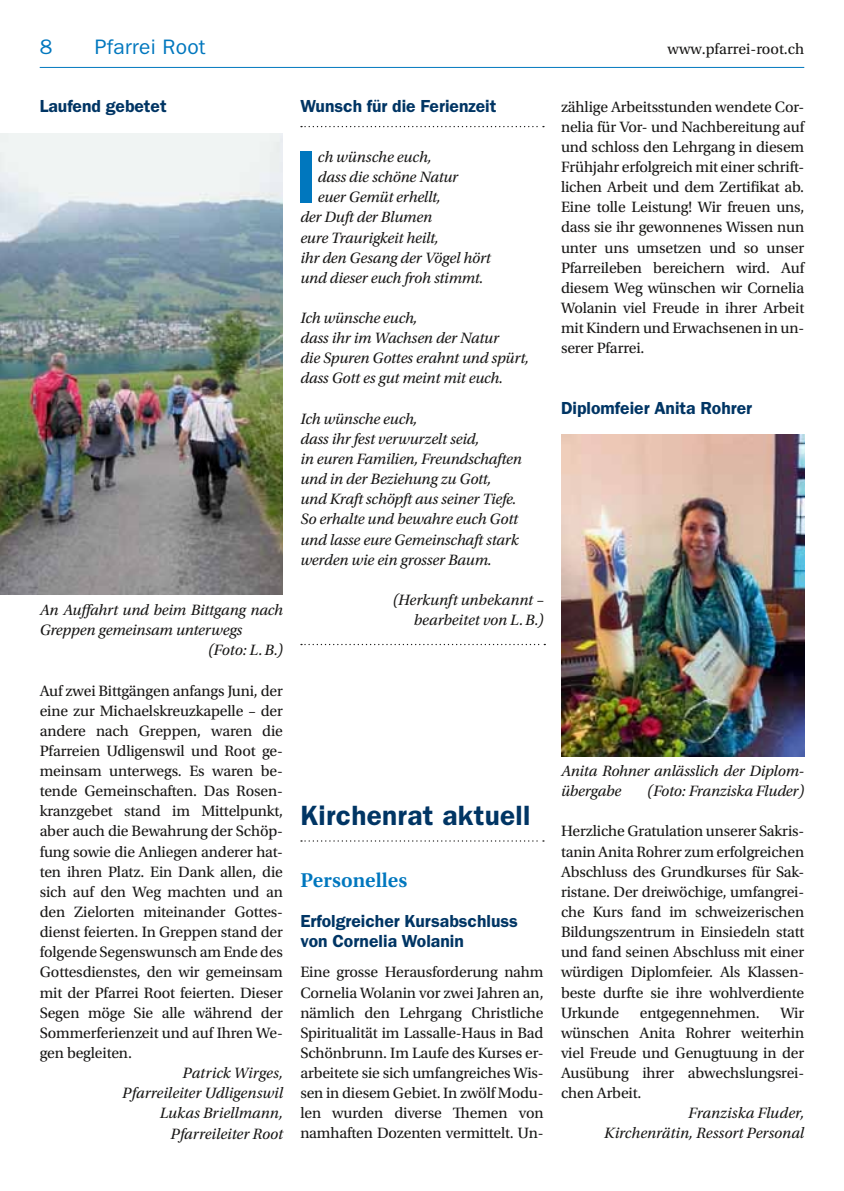
<style>
.page{position:relative;width:844px;height:1191px;background:#fff}
.page>*{position:absolute;margin:0;border:0;box-sizing:border-box;transform-origin:0 0}
.t1{font:600 74.38px "ITC Franklin Gothic Std";color:#0077be}
.t2{font:600 28px "ITC Franklin Gothic Std";letter-spacing:.01em;color:#003564}
.t3{font:21px "ITC Franklin Gothic Std";letter-spacing:.01em;color:#0077be}
.t4{font:600 21px "Utopia Std";color:#0077be}
.t5{font:600 17.5px/20.1px "ITC Franklin Gothic Std";color:#003564}
.t6{font:15.75px/20.1px "Utopia Std";letter-spacing:-.01em;color:#181716;text-align:justify}
.t7{font:italic 15.75px/20.1px "Utopia Std";letter-spacing:-.01em;color:#181716;text-align:right}
</style>
<div class="page">
<hr style="left:40px;top:67px;width:764px;height:1px;background:#0077be">
<img style="left:561px;top:434px;width:243px;height:322px">
<img style="left:0;top:134px;width:283px;height:461px">
<svg style="left:301px;top:840px;width:243px;height:1px"></svg>
<svg style="left:301px;top:126px;width:243px;height:1px"></svg>
<svg style="left:301px;top:644px;width:244px;height:1px"></svg>
<h3 class="t3" style="left:40px;top:35px;width:14px">8</h3>
<h3 class="t3" style="left:95px;top:35px;width:112px">Pfarrei Root</h3>
<p class="t6" style="left:667px;top:39px;width:138px">www.pfarrei-root.ch</p>
<p class="t5" style="left:40px;top:96px;width:128px">Laufend gebetet</p>
<p class="t7" style="left:40px;top:600px;width:245px">An Auffahrt und beim Bittgang nach</p>
<p class="t7" style="left:40px;top:620px;width:204px">Greppen gemeinsam unterwegs</p>
<p class="t7" style="left:208px;top:640px;width:76px">(Foto: L.B.)</p>
<p class="t6" style="left:40px;top:680px;width:245px">Auf zwei Bittgängen anfangs Juni, der eine zur Michaelskreuzkapelle – der andere nach Greppen, waren die Pfarreien Udligenswil und Root ge&shy;meinsam unterwegs. Es waren be&shy;tende Gemeinschaften. Das Rosen&shy;kranzgebet stand im Mittelpunkt, aber auch die Bewahrung der Schöp&shy;fung sowie die Anliegen anderer hat&shy;ten ihren Platz. Ein Dank allen, die sich auf den Weg machten und an den Zielorten miteinander Gottes&shy;dienst feierten. In Greppen stand der folgende Segenswunsch am Ende des Gottesdienstes, den wir gemeinsam mit der Pfarrei Root feierten. Dieser Segen möge Sie alle während der Sommerferienzeit und auf Ihren We&shy;gen begleiten.</p>
<p class="t7" style="left:122px;top:1063px;width:162px">Patrick Wirges,<br>Pfarreileiter Udligenswil<br>Lukas Briellmann,<br>Pfarreileiter Root</p>
<p class="t5" style="left:300px;top:96px;width:197px">Wunsch für die Ferienzeit</p>
<h1 class="t1" style="left:295px;top:133px;width:24px">I</h1>
<p class="t7" style="left:318px;top:147px;width:115px">ch wünsche euch,</p>
<p class="t7" style="left:318px;top:167px;width:142px">dass die schöne Natur</p>
<p class="t7" style="left:318px;top:187px;width:124px">euer Gemüt erhellt,</p>
<p class="t7" style="left:300px;top:207px;width:133px">der Duft der Blumen</p>
<p class="t7" style="left:300px;top:228px;width:140px">eure Traurigkeit heilt,</p>
<p class="t7" style="left:300px;top:248px;width:192px">ihr den Gesang der Vögel hört</p>
<p class="t7" style="left:300px;top:268px;width:184px">und dieser euch froh stimmt.</p>
<p class="t7" style="left:300px;top:308px;width:230px;text-align:left">Ich wünsche euch,<br>dass ihr im Wachsen der Natur<br>die Spuren Gottes erahnt und spürt, dass Gott es gut meint mit euch.</p>
<p class="t7" style="left:300px;top:409px;width:223px;text-align:left">Ich wünsche euch,<br>dass ihr fest verwurzelt seid,<br>in euren Familien, Freundschaften und in der Beziehung zu Gott, und Kraft schöpft aus seiner Tiefe.<br>So erhalte und bewahre euch Gott und lasse eure Gemeinschaft stark werden wie ein grosser Baum.</p>
<p class="t7" style="left:393px;top:590px;width:152px">(Herkunft unbekannt – bearbeitet von L.B.)</p>
<h2 class="t2" style="left:300px;top:799px;width:231px">Kirchenrat aktuell</h2>
<h3 class="t4" style="left:300px;top:868px;width:108px">Personelles</h3>
<p class="t5" style="left:300px;top:911px;width:219px">Erfolgreicher Kursabschluss von Cornelia Wolanin</p>
<p class="t6" style="left:300px;top:962px;width:245px">Eine grosse Herausforderung nahm Cornelia Wolanin vor zwei Jahren an, nämlich den Lehrgang Christliche Spiritualität im Lassalle-Haus in Bad Schönbrunn. Im Laufe des Kurses er&shy;arbeitete sie sich umfangreiches Wis&shy;sen in diesem Gebiet. In zwölf Modu&shy;len wurden diverse Themen von namhaften Dozenten vermittelt. Un-</p>
<p class="t6" style="left:561px;top:97px;width:245px">zählige Arbeitsstunden wendete Cor&shy;nelia für Vor- und Nachbereitung auf und schloss den Lehrgang in diesem Frühjahr erfolgreich mit einer schrift&shy;lichen Arbeit und dem Zertifikat ab.<br>Eine tolle Leistung! Wir freuen uns, dass sie ihr gewonnenes Wissen nun unter uns umsetzen und so unser Pfarreileben bereichern wird. Auf diesem Weg wünschen wir Cornelia Wolanin viel Freude in ihrer Arbeit mit Kindern und Erwachsenen in un&shy;serer Pfarrei.</p>
<p class="t5" style="left:561px;top:397px;width:193px">Diplomfeier Anita Rohrer</p>
<p class="t7" style="left:561px;top:761px;width:245px;text-align:left">Anita Rohner anlässlich der Diplom&shy;übergabe</p>
<p class="t7" style="left:647px;top:781px;width:158px">(Foto: Franziska Fluder)</p>
<p class="t6" style="left:561px;top:821px;width:245px">Herzliche Gratulation unserer Sakris&shy;tanin Anita Rohrer zum erfolgreichen Abschluss des Grundkurses für Sak&shy;ristane. Der dreiwöchige, umfangrei&shy;che Kurs fand im schweizerischen Bildungszentrum in Einsiedeln statt und fand seinen Abschluss mit einer würdigen Diplomfeier. Als Klassen&shy;beste durfte sie ihre wohlverdiente Urkunde</p>
<p class="t6" style="left:639px;top:1002px;width:122px">entgegennehmen.</p>
<p class="t6" style="left:561px;top:1002px;width:245px;text-indent:219px">Wir wünschen Anita Rohrer weiterhin viel Freude und Genugtuung in der Ausübung ihrer abwechslungsrei&shy;chen Arbeit.</p>
<p class="t7" style="left:604px;top:1103px;width:201px">Franziska Fluder,<br>Kirchenrätin, Ressort Personal</p>
</div>
